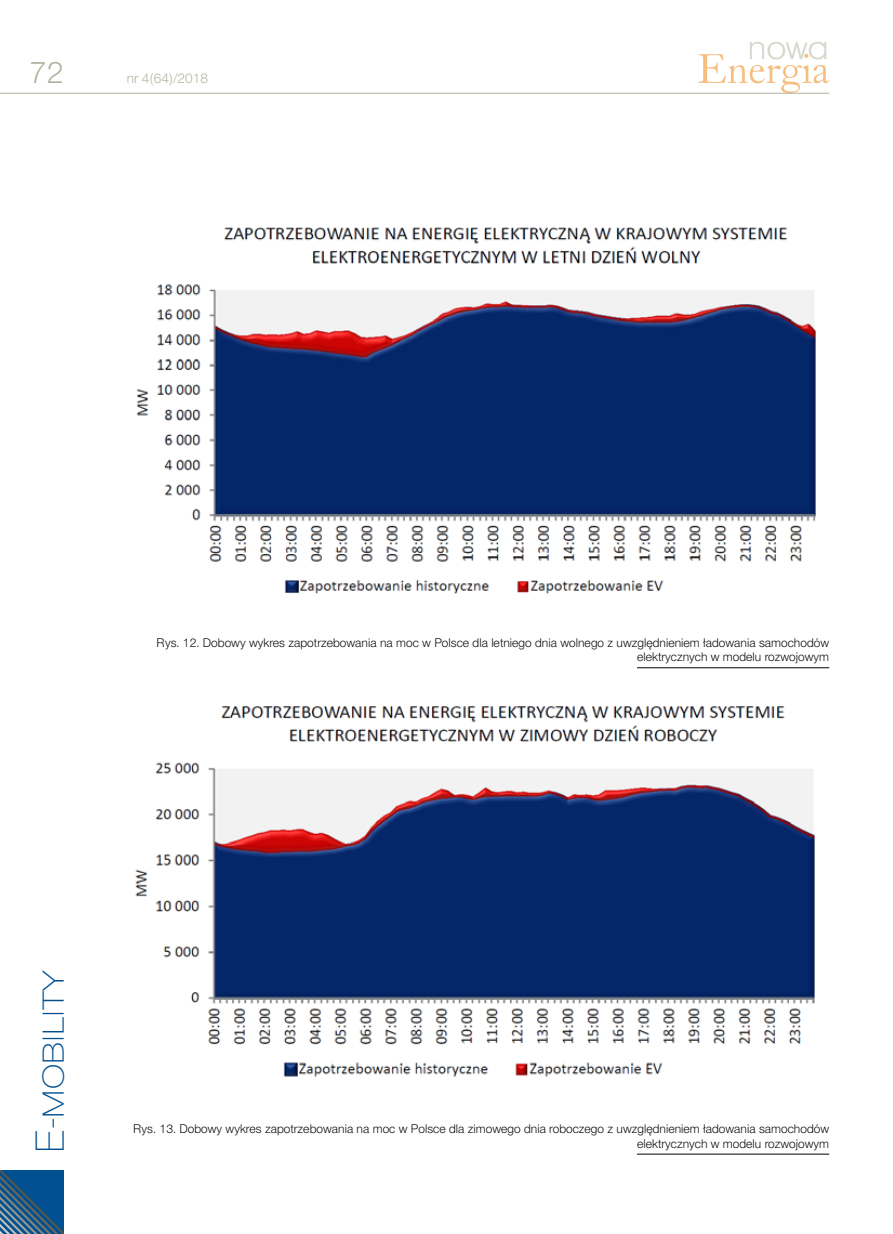
<style>
.page{position:relative;width:893px;height:1234px;background:#fff}
.page>*{position:absolute;margin:0;border:0;box-sizing:border-box;transform-origin:0 0}
.t1{font:39px "Switzer EFN Thin";color:#005091}
.t2{font:30px "Switzer EFN Light";color:#b2af9b}
.t3{font:13.5px "Switzer EFN Light";color:#b2af9b}
.t4{font:12px/14.4px "Switzer EFN Light";color:#000;text-align:right}
</style>
<div class="page">
<hr style="left:0;top:93px;width:829px;height:1px;background:#b2af9b">
<svg style="left:698px;top:42px;width:131px;height:51px"></svg>
<svg style="left:0;top:1170px;width:64px;height:63px;background:#1e5b8a"></svg>
<img style="left:136px;top:227px;width:680px;height:367px">
<img style="left:135px;top:706px;width:680px;height:371px">
<hr style="left:637px;top:667px;width:192px;height:1px;background:#000">
<hr style="left:637px;top:1153px;width:192px;height:1px;background:#000">
<h2 class="t2" style="left:30px;top:55px;width:36px">72</h2>
<p class="t3" style="left:127px;top:70px;width:83px">nr 4(64)/2018</p>
<p class="t4" style="left:157px;top:635px;width:674px">Rys. 12. Dobowy wykres zapotrzebowania na moc w Polsce dla letniego dnia wolnego z uwzględnieniem ładowania samochodów elektrycznych w modelu rozwojowym</p>
<h1 class="t1" style="left:28px;top:1152px;width:185px;rotate:-90deg">E-mobility</h1>
<p class="t4" style="left:133px;top:1121px;width:698px">Rys. 13. Dobowy wykres zapotrzebowania na moc w Polsce dla zimowego dnia roboczego z uwzględnieniem ładowania samochodów elektrycznych w modelu rozwojowym</p>
</div>
